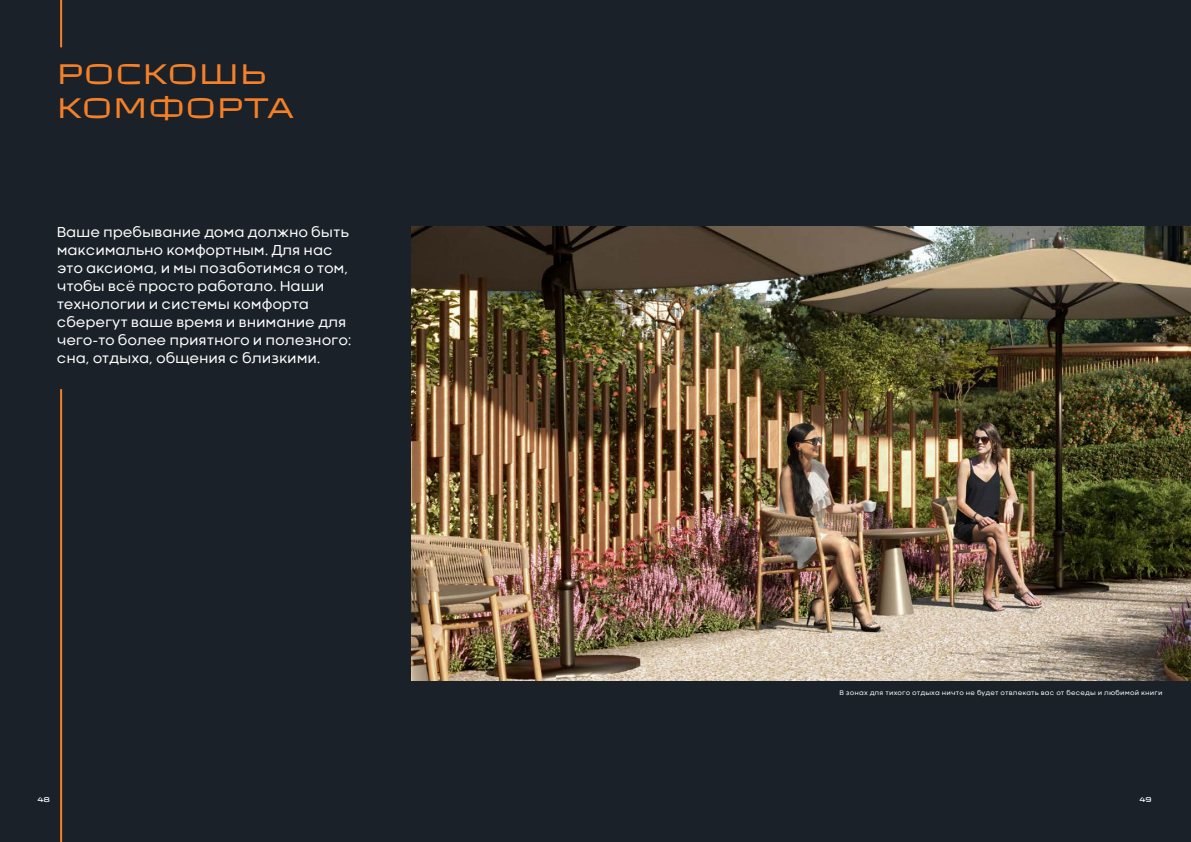
<style>
.page{position:relative;width:1191px;height:842px;background:#1a2128}
.page>*{position:absolute;margin:0;border:0;box-sizing:border-box;transform-origin:0 0}
.Заголовок_LIFETIME{font:300 29px "TT Autonomous";letter-spacing:.025em;color:#f58027}
.Подзаголовок_LIFETIME{font:15px/18px "Codec Cold";letter-spacing:-.01em;color:#fff}
.t1{font:7px "Codec Cold";letter-spacing:.025em;color:#fff}
.t2{font:7px "TT Autonomous";color:#fff}
</style>
<div class="page">
<img style="left:411px;top:227px;width:780px;height:453px">
<hr style="left:60px;top:0;width:2px;height:47px;background:#f58027">
<hr style="left:60px;top:389px;width:2px;height:453px;background:#f58027">
<p class="Заголовок_LIFETIME" style="left:57px;top:57px;width:211px">РОСКОШЬ</p>
<p class="Заголовок_LIFETIME" style="left:57px;top:91px;width:239px">КОМФОРТА</p>
<p class="Подзаголовок_LIFETIME" style="left:57px;top:223px;width:296px">Ваше пребывание дома должно быть максимально комфортным. Для нас это аксиома, и мы позаботимся о том, чтобы всё просто работало. Наши технологии и системы комфорта сберегут ваше время и внимание для чего-то более приятного и полезного: сна, отдыха, общения с близкими.</p>
<p class="t1" style="left:839px;top:688px;width:324px">В зонах для тихого отдыха ничто не будет отвлекать вас от беседы и любимой книги</p>
<p class="t2" style="left:37px;top:795px;width:14px">48</p>
<p class="t2" style="left:1139px;top:795px;width:14px">49</p>
</div>
